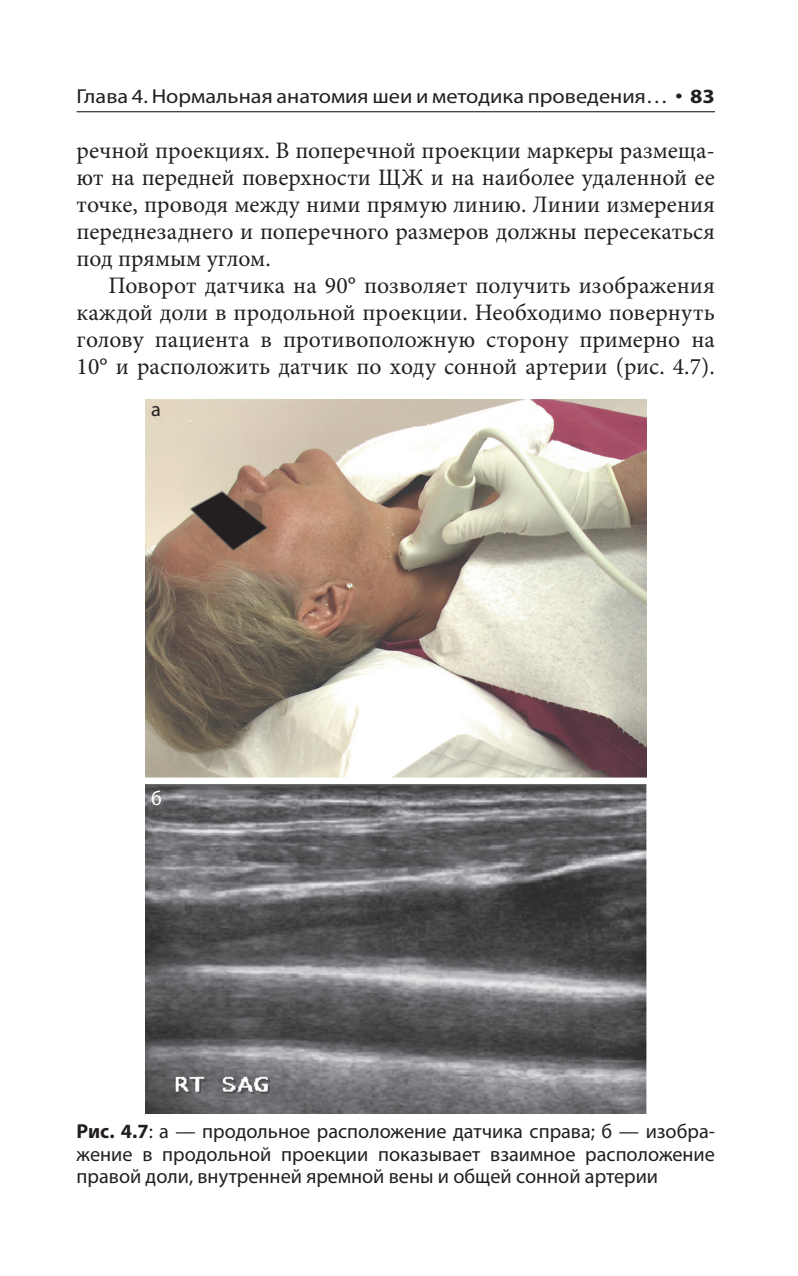
<style>
.page{position:relative;width:798px;height:1276px;background:#fff}
.page>*{position:absolute;margin:0;border:0;box-sizing:border-box;transform-origin:0 0}
.t1{font:23.62px/27px "Minion Pro";color:#231f20;text-align:justify}
.t2{font:20.25px/22.5px "Myriad Pro";color:#231f20;text-align:justify}
.t3{font:20.25px "Myriad Pro";color:#231f20;scale:1.1 1}
.t4{font:20.25px "Myriad Pro";color:#fff}
.s1{font-weight:700;font-size:27px}
.s2{font-weight:700}
</style>
<div class="page">
<hr style="left:77px;top:111px;width:637px;height:1px;background:#231f20">
<img style="left:145px;top:399px;width:501px;height:714px">
<p class="t3" style="left:77px;top:89px;width:581px">Глава 4. Нормальная анатомия шеи и методика проведения… <span class="s1">∙</span> <span class="s2">83</span></p>
<p class="t1" style="left:77px;top:138px;width:639px">речной проекциях. В поперечной проекции маркеры размеща&shy;ют на передней поверхности ЩЖ и на наиболее удаленной ее точке, проводя между ними прямую линию. Линии измерения переднезаднего и поперечного размеров должны пересекаться под прямым углом.</p>
<p class="t1" style="left:77px;top:273px;width:639px;text-indent:32px">Поворот датчика на 90° позволяет получить изображения каждой доли в продольной проекции. Необходимо повернуть голову пациента в противоположную сторону примерно на 10° и расположить датчик по ходу сонной артерии (рис. 4.7).</p>
<p class="t2" style="left:151px;top:400px;width:11px">а</p>
<p class="t4" style="left:151px;top:790px;width:12px">б</p>
<p class="t2" style="left:77px;top:1121px;width:639px"><span class="s2">Рис. 4.7</span>: a — продольное расположение датчика справа; б — изобра&shy;жение в продольной проекции показывает взаимное расположение правой доли, внутренней яремной вены и общей сонной артерии</p>
</div>
